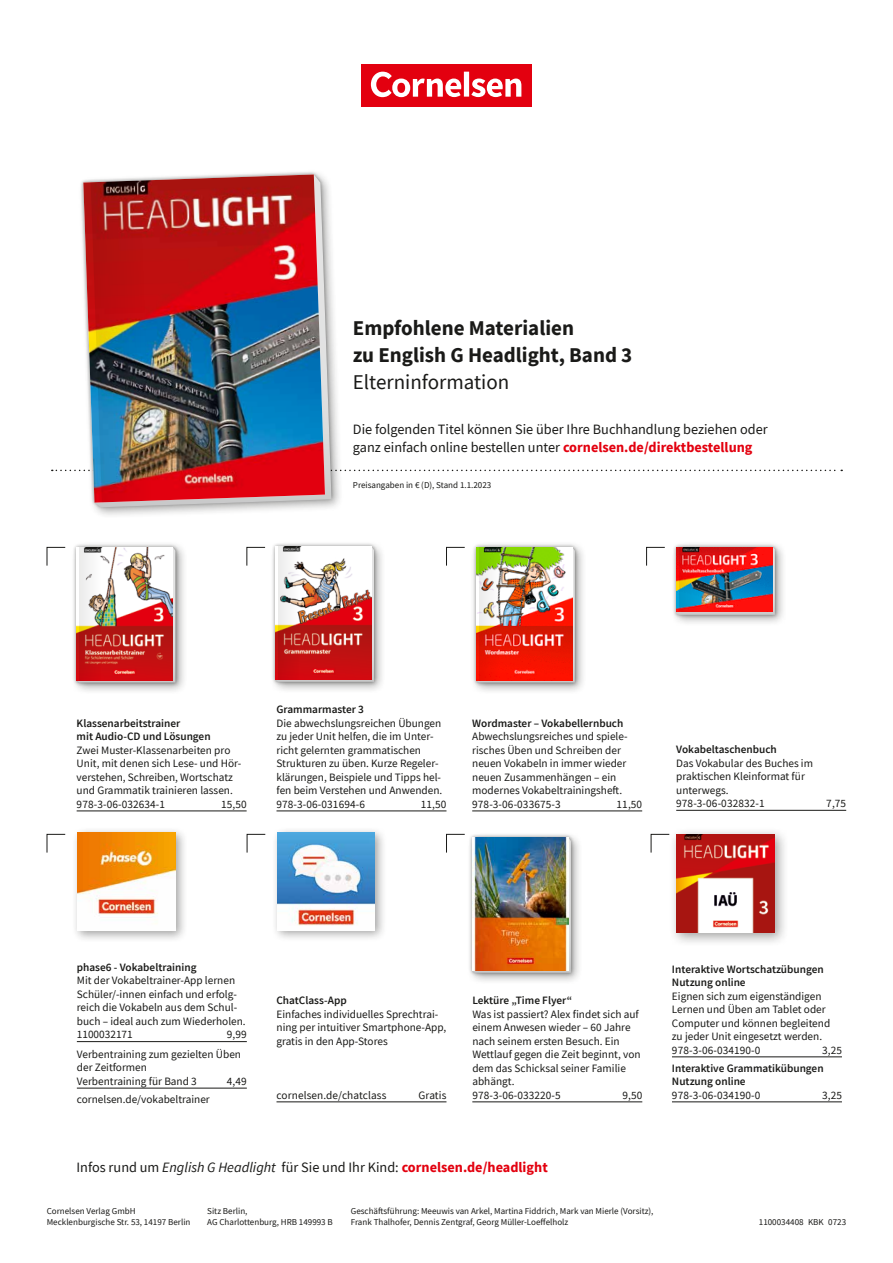
<style>
.page{position:relative;width:893px;height:1263px;background:#fff}
.page>*{position:absolute;margin:0;border:0;box-sizing:border-box;transform-origin:0 0}
.t1{font:700 21px/27px "CV Source Sans";color:#1a1a18}
.t2{font:21px "CV Source Sans";color:#1a1a18}
.t3{font:14.25px/18px "CV Source Sans";color:#1a1a18}
.t4{font:11.25px/13.5px "CV Source Sans";color:#1a1a18}
.t5{font:600 11.25px/13.5px "CV Source Sans";color:#1a1a18}
.t6{font:9px/10.5px "CV Source Sans";color:#1a1a18}
.s1{font-weight:700;color:#e3000f}
.s2{font-style:italic}
</style>
<div class="page">
<svg style="left:47px;top:547px;width:19px;height:19px"></svg>
<svg style="left:47px;top:834px;width:19px;height:19px"></svg>
<svg style="left:446px;top:547px;width:19px;height:19px"></svg>
<svg style="left:246px;top:547px;width:20px;height:19px"></svg>
<svg style="left:247px;top:834px;width:19px;height:19px"></svg>
<svg style="left:646px;top:547px;width:19px;height:19px"></svg>
<div style="left:269px;top:540px;width:117px;height:154px;background:#1a1a18;opacity:.4"></div>
<div style="left:272px;top:543px;width:105px;height:142px;background:#1a1a18;opacity:.4"></div>
<svg style="left:275px;top:546px;width:99px;height:136px"></svg>
<img style="left:275px;top:546px;width:96px;height:134px">
<svg style="left:278px;top:546px;width:22px;height:134px"></svg>
<div style="left:71px;top:541px;width:116px;height:153px;background:#1a1a18;opacity:.4"></div>
<div style="left:73px;top:544px;width:106px;height:142px;background:#1a1a18;opacity:.4"></div>
<svg style="left:77px;top:547px;width:98px;height:135px"></svg>
<img style="left:77px;top:547px;width:96px;height:133px">
<svg style="left:80px;top:547px;width:21px;height:133px"></svg>
<div style="left:470px;top:541px;width:117px;height:153px;background:#1a1a18;opacity:.4"></div>
<div style="left:473px;top:544px;width:105px;height:142px;background:#1a1a18;opacity:.4"></div>
<svg style="left:476px;top:547px;width:99px;height:135px"></svg>
<img style="left:476px;top:547px;width:96px;height:133px">
<img style="left:479px;top:547px;width:21px;height:133px">
<div style="left:77px;top:168px;width:267px;height:351px;background:#1a1a18;opacity:.4"></div>
<svg style="left:80px;top:171px;width:255px;height:340px"></svg>
<img style="left:83px;top:174px;width:242px;height:329px">
<svg style="left:52px;top:180px;width:790px;height:322px"></svg>
<hr style="left:676px;top:810px;width:170px;height:1px;background:#1a1a18">
<hr style="left:77px;top:811px;width:170px;height:1px;background:#1a1a18">
<hr style="left:472px;top:811px;width:170px;height:1px;background:#1a1a18">
<hr style="left:276px;top:811px;width:170px;height:1px;background:#1a1a18">
<div style="left:670px;top:541px;width:117px;height:86px;background:#1a1a18;opacity:.4"></div>
<div style="left:673px;top:544px;width:105px;height:74px;background:#1a1a18;opacity:.4"></div>
<svg style="left:676px;top:547px;width:99px;height:68px"></svg>
<img style="left:676px;top:547px;width:96px;height:65px">
<svg style="left:679px;top:547px;width:21px;height:65px"></svg>
<hr style="left:77px;top:1041px;width:170px;height:1px;background:#1a1a18">
<hr style="left:77px;top:1088px;width:170px;height:1px;background:#1a1a18">
<hr style="left:472px;top:1101px;width:170px;height:1px;background:#1a1a18">
<div style="left:466px;top:831px;width:117px;height:154px;background:#1a1a18;opacity:.4"></div>
<div style="left:469px;top:834px;width:105px;height:142px;background:#1a1a18;opacity:.4"></div>
<svg style="left:472px;top:837px;width:99px;height:136px"></svg>
<img style="left:472px;top:837px;width:96px;height:134px">
<img style="left:475px;top:837px;width:21px;height:134px">
<hr style="left:672px;top:1056px;width:170px;height:1px;background:#1a1a18">
<hr style="left:672px;top:1101px;width:170px;height:1px;background:#1a1a18">
<svg style="left:446px;top:834px;width:19px;height:19px"></svg>
<svg style="left:651px;top:834px;width:18px;height:19px"></svg>
<hr style="left:276px;top:1101px;width:170px;height:1px;background:#1a1a18">
<div style="left:669px;top:827px;width:120px;height:119px;background:#1a1a18;opacity:.4"></div>
<img style="left:676px;top:834px;width:99px;height:99px">
<div style="left:271px;top:827px;width:116px;height:115px;background:#1a1a18;opacity:.4"></div>
<img style="left:277px;top:833px;width:98px;height:97px">
<div style="left:72px;top:826px;width:116px;height:117px;background:#1a1a18;opacity:.4"></div>
<img style="left:78px;top:832px;width:98px;height:99px">
<div style="left:361px;top:64px;width:170px;height:42px;background:#e3000f"></div>
<svg style="left:371px;top:72px;width:150px;height:25px"></svg>
<h1 class="t1" style="left:353px;top:315px;width:281px">Empfohlene Materialien<br>zu English G Headlight, Band 3</h1>
<h1 class="t2" style="left:353px;top:369px;width:158px">Elterninformation</h1>
<p class="t3" style="left:353px;top:421px;width:416px">Die folgenden Titel können Sie über Ihre Buchhandlung beziehen oder ganz einfach online bestellen unter <span class="s1">cornelsen.de/direktbestellung</span></p>
<p class="t6" style="left:353px;top:480px;width:140px">Preisangaben in € (D), Stand 1.1.2023</p>
<p class="t5" style="left:77px;top:716px;width:135px">Klassenarbeitstrainer<br>mit Audio-CD und Lösungen</p>
<p class="t4" style="left:77px;top:743px;width:166px">Zwei Muster-Klassenarbeiten pro<br>Unit, mit denen sich Lese- und Hör&shy;verstehen, Schreiben, Wortschatz und Grammatik trainieren lassen.<br>978-3-06-032634-1</p>
<p class="t4" style="left:221px;top:797px;width:27px">15,50</p>
<p class="t5" style="left:276px;top:703px;width:89px">Grammarmaster 3</p>
<p class="t4" style="left:276px;top:716px;width:167px">Die abwechslungsreichen Übungen zu jeder Unit helfen, die im Unter&shy;richt gelernten grammatischen<br>Strukturen zu üben. Kurze Regeler&shy;klärungen, Beispiele und Tipps hel&shy;fen beim Verstehen und Anwenden.<br>978-3-06-031694-6</p>
<p class="t4" style="left:421px;top:797px;width:27px">11,50</p>
<p class="t5" style="left:472px;top:716px;width:153px">Wordmaster – Vokabellernbuch</p>
<p class="t4" style="left:472px;top:730px;width:156px">Abwechslungsreiches und spiele&shy;risches Üben und Schreiben der neuen Vokabeln in immer wieder neuen Zusammenhängen – ein -modernes Vokabeltrainingsheft.<br>978-3-06-033675-3</p>
<p class="t4" style="left:617px;top:797px;width:27px">11,50</p>
<p class="t5" style="left:676px;top:742px;width:102px">Vokabeltaschenbuch</p>
<p class="t4" style="left:676px;top:756px;width:138px">Das Vokabular des Buches im praktischen Kleinformat für unterwegs.<br>978-3-06-032832-1</p>
<p class="t4" style="left:826px;top:796px;width:21px">7,75</p>
<p class="t5" style="left:77px;top:960px;width:121px">phase6 - Vokabeltraining</p>
<p class="t4" style="left:77px;top:974px;width:170px">Mit der Vokabeltrainer-App lernen<br>Schüler/-innen einfach und erfolg&shy;reich die Vokabeln aus dem Schul&shy;buch – ideal auch zum Wiederholen.<br>1100032171</p>
<p class="t4" style="left:77px;top:1025px;width:171px;line-height:19.5px;text-indent:150px">9,99<br>Verbentraining zum gezielten Üben</p>
<p class="t4" style="left:77px;top:1061px;width:122px">der Zeitformen<br>Verbentraining für Band 3</p>
<p class="t4" style="left:227px;top:1074px;width:21px">4,49</p>
<p class="t4" style="left:77px;top:1092px;width:134px">cornelsen.de/vokabeltrainer</p>
<p class="t5" style="left:276px;top:993px;width:72px">ChatClass-App</p>
<p class="t4" style="left:276px;top:1007px;width:171px">Einfaches individuelles Sprechtrai&shy;ning per intuitiver Smartphone-App, gratis in den App-Stores</p>
<p class="t4" style="left:276px;top:1088px;width:111px">cornelsen.de/chatclass</p>
<p class="t4" style="left:419px;top:1088px;width:29px">Gratis</p>
<p class="t5" style="left:472px;top:993px;width:101px">Lektüre „Time Flyer“</p>
<p class="t4" style="left:472px;top:1007px;width:170px">Was ist passiert? Alex findet sich auf einem Anwesen wieder – 60 Jahre nach seinem ersten Besuch. Ein<br>Wettlauf gegen die Zeit beginnt, von dem das Schicksal seiner Familie abhängt.<br>978-3-06-033220-5</p>
<p class="t4" style="left:622px;top:1088px;width:21px">9,50</p>
<p class="t5" style="left:672px;top:962px;width:153px">Interaktive Wortschatzübungen<br>Nutzung online</p>
<p class="t4" style="left:672px;top:989px;width:160px">Eignen sich zum eigenständigen<br>Lernen und Üben am Tablet oder<br>Computer und können begleitend zu jeder Unit eingesetzt werden.<br>978-3-06-034190-0</p>
<p class="t4" style="left:822px;top:1043px;width:21px">3,25</p>
<p class="t5" style="left:672px;top:1061px;width:153px">Interaktive Grammatikübungen<br>Nutzung online</p>
<p class="t4" style="left:672px;top:1088px;width:90px">978-3-06-034190-0</p>
<p class="t4" style="left:822px;top:1088px;width:21px">3,25</p>
<p class="t3" style="left:77px;top:1159px;width:473px">Infos rund um <span class="s2">English G Headlight</span> für Sie und Ihr Kind: <span class="s1">cornelsen.de/headlight</span></p>
<p class="t6" style="left:47px;top:1206px;width:145px">Cornelsen Verlag GmbH<br>Mecklenburgische Str. 53, 14197 Berlin</p>
<p class="t6" style="left:207px;top:1206px;width:127px">Sitz Berlin,<br>AG Charlottenburg, HRB 149993 B</p>
<p class="t6" style="left:351px;top:1206px;width:304px">Geschäftsführung: Meeuwis van Arkel, Martina Fiddrich, Mark van Mierle (Vorsitz),<br>Frank Thalhofer, -Dennis Zentgraf, Georg Müller-Loeffelholz</p>
<p class="t6" style="left:759px;top:1216px;width:89px">1100034408 KBK 0723</p>
</div>
